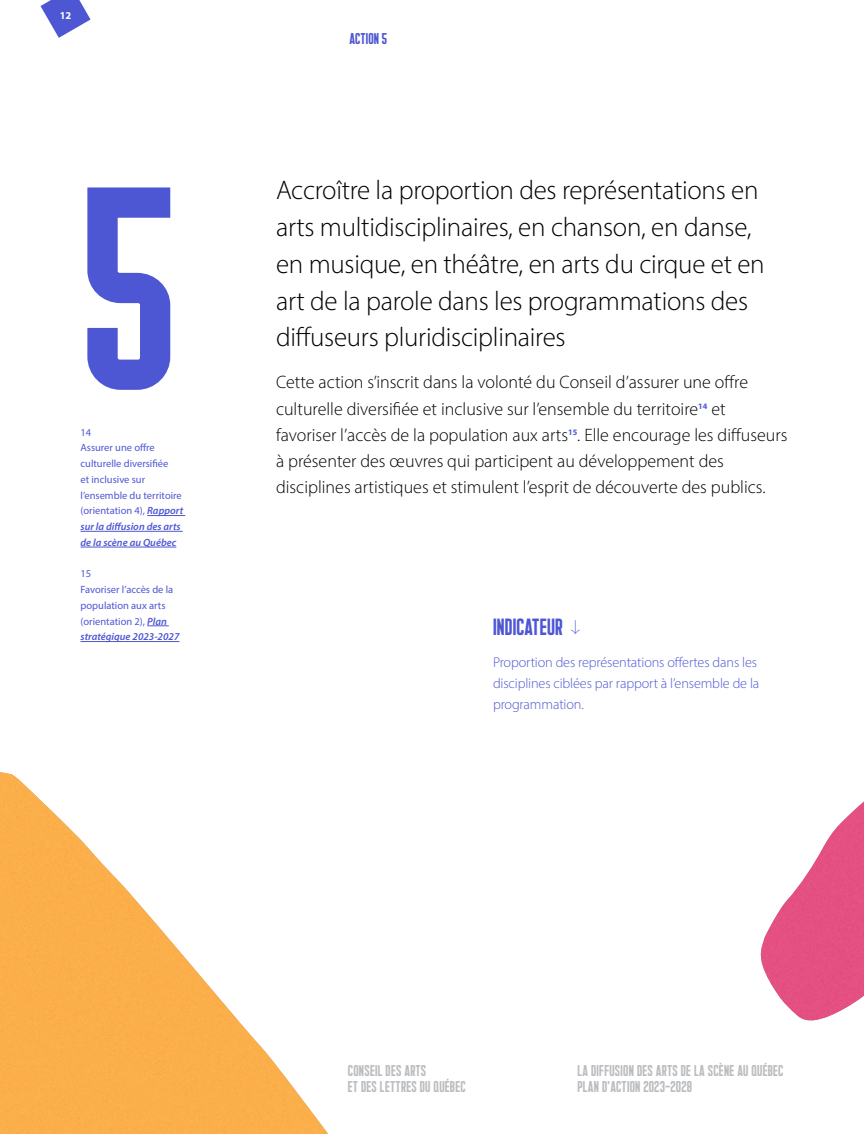
<style>
.page{position:relative;width:864px;height:1134px;background:#fff}
.page>*{position:absolute;margin:0;border:0;box-sizing:border-box;transform-origin:0 0}
.Titre{font:275.4px "Kane Display";color:#4e57d3}
.t1{font:300 27px/36.8px "Myriad Pro";letter-spacing:-.01em;color:#000}
.Courant{font:22.5px "Kane Display";letter-spacing:.01em;color:#4e57d3}
.Courant-2{font:300 18px/26.2px "Myriad Pro";color:#000}
.t2{font:15px/15.8px "Kane Display";letter-spacing:.02em;color:#bbbdc0}
.Navigation__Top{font:15px "Kane Display";letter-spacing:.01em;color:#4e57d3}
.Courant-3{font:300 14.25px/21px "Myriad Pro";letter-spacing:-.01em;color:#4e57d3}
.t3{font:10.5px/15.8px "Myriad Pro";color:#4e57d3}
.t4{font:700 10.5px "Myriad Pro";color:#fff}
.s1{font-weight:600;font-style:italic}
.s2{font-family:"Sharp Grotesk";font-weight:100}
</style>
<div class="page">
<svg style="left:40px;top:0;width:51px;height:38px"></svg>
<img style="left:760px;top:801px;width:104px;height:220px">
<img style="left:0;top:772px;width:328px;height:362px">
<hr style="left:147px;top:515px;width:38px;height:1px;background:#4e57d3">
<hr style="left:81px;top:531px;width:102px;height:1px;background:#4e57d3">
<hr style="left:81px;top:547px;width:95px;height:1px;background:#4e57d3">
<svg style="left:147px;top:626px;width:22px;height:1px"></svg>
<hr style="left:81px;top:641px;width:98px;height:1px;background:#4e57d3">
<p class="t4" style="left:60px;top:8px;width:13px">12</p>
<p class="Titre" style="left:81px;top:112px;width:98px">5</p>
<p class="t3" style="left:81px;top:424px;width:12px">14</p>
<p class="t3" style="left:81px;top:440px;width:104px">Assurer une offre culturelle diversifiée<br>et inclusive sur l’ensemble du territoire (orientation 4), <span class="s1">Rapport sur la diffusion des arts de la scène au Québec</span></p>
<p class="t3" style="left:81px;top:566px;width:12px">15</p>
<p class="t3" style="left:81px;top:582px;width:100px">Favoriser l’accès de la population aux arts (orientation 2), <span class="s1">Plan stratégique 2023-2027</span></p>
<p class="Navigation__Top" style="left:350px;top:29px;width:39px">ACTION 5</p>
<p class="t1" style="left:276px;top:172px;width:490px">Accroître la proportion des représentations en arts multidisciplinaires, en chanson, en danse, en musique, en théâtre, en arts du cirque et en art de la parole dans les programmations des diffuseurs pluridisciplinaires</p>
<p class="Courant-2" style="left:276px;top:369px;width:513px">Cette action s’inscrit dans la volonté du Conseil d’assurer une offre culturelle diversifiée et inclusive sur l’ensemble du territoire<sup>14</sup> et favoriser l’accès de la population aux arts<sup>15</sup>. Elle encourage les diffuseurs à présenter des œuvres qui participent au développement des disciplines artistiques et stimulent l’esprit de découverte des publics.</p>
<p class="Courant" style="left:493px;top:613px;width:93px">INDICATEUR <span class="s2">↓</span></p>
<p class="Courant-3" style="left:493px;top:651px;width:268px">Proportion des représentations offertes dans les disciplines ciblées par rapport à l’ensemble de la programmation.</p>
<p class="t2" style="left:348px;top:1062px;width:119px">CONSEIL DES ARTS<br>ET DES LETTRES DU QUÉBEC</p>
<p class="t2" style="left:577px;top:1062px;width:208px">LA DIFFUSION DES ARTS DE LA SCÈNE AU QUÉBEC<br>PLAN DˇACTION 2023–2028</p>
</div>
